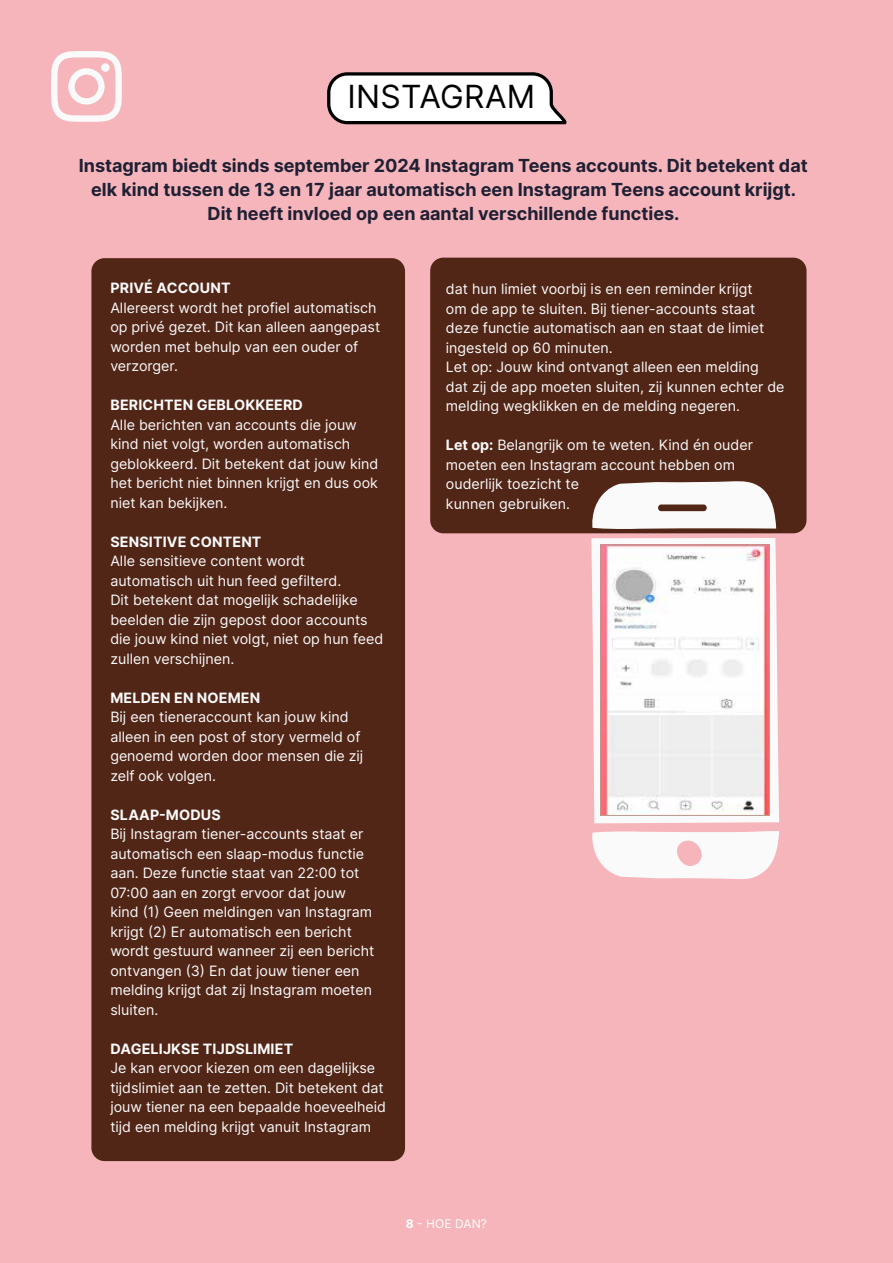
<style>
.page{position:relative;width:893px;height:1263px;background:#f6b5bb}
.page>*{position:absolute;margin:0;border:0;box-sizing:border-box;transform-origin:0 0}
.t1{font:31.95px "Inter";letter-spacing:.01em;color:#000}
.t2{font:700 18px/24px "Inter";color:#1f2034;text-align:center}
.t3{font:14.25px/19.5px "Inter";color:#fafafa}
.t4{font:700 14.25px "Inter";letter-spacing:.01em;color:#fafafa}
.t5{font:12px "Inter";letter-spacing:.01em;color:#fff}
.s1{font-weight:700}
</style>
<div class="page">
<div style="left:91px;top:258px;width:314px;height:903px;background:#522617;border-radius:13px"></div>
<svg style="left:327px;top:72px;width:239px;height:53px;background:#dad5d5"></svg>
<div style="left:430px;top:258px;width:376px;height:275px;background:#522617;border-radius:13px"></div>
<svg style="left:51px;top:51px;width:71px;height:71px"></svg>
<svg style="left:591px;top:538px;width:188px;height:285px;background:#f9eff0"></svg>
<svg style="left:592px;top:481px;width:184px;height:48px;background:#e2dcda"></svg>
<svg style="left:592px;top:831px;width:187px;height:48px;background:#f9eeef"></svg>
<img style="left:602px;top:546px;width:166px;height:268px">
<div style="left:600px;top:544px;width:170px;height:272px;border:1px solid #b79c91"></div>
<h1 class="t1" style="left:347px;top:73px;width:189px">INSTAGRAM</h1>
<p class="t2" style="left:79px;top:153px;width:730px">Instagram biedt sinds september 2024 Instagram Teens accounts. Dit betekent dat elk kind tussen de 13 en 17 jaar automatisch een Instagram Teens account krijgt.<br>Dit heeft invloed op een aantal verschillende functies.</p>
<p class="t4" style="left:110px;top:278px;width:122px">PRIVÉ ACCOUNT</p>
<p class="t3" style="left:110px;top:298px;width:271px">Allereerst wordt het profiel automatisch op privé gezet. Dit kan alleen aangepast worden met behulp van een ouder of verzorger.</p>
<p class="t4" style="left:110px;top:395px;width:194px">BERICHTEN GEBLOKKEERD</p>
<p class="t3" style="left:110px;top:415px;width:270px">Alle berichten van accounts die jouw kind niet volgt, worden automatisch geblokkeerd. Dit betekent dat jouw kind het bericht niet binnen krijgt en dus ook niet kan bekijken.</p>
<p class="t4" style="left:110px;top:531px;width:153px">SENSITIVE CONTENT</p>
<p class="t3" style="left:110px;top:551px;width:274px">Alle sensitieve content wordt automatisch uit hun feed gefilterd.<br>Dit betekent dat mogelijk schadelijke beelden die zijn gepost door accounts die jouw kind niet volgt, niet op hun feed zullen verschijnen.</p>
<p class="t4" style="left:110px;top:687px;width:151px">MELDEN EN NOEMEN</p>
<p class="t3" style="left:110px;top:707px;width:254px">Bij een tieneraccount kan jouw kind alleen in een post of story vermeld of genoemd worden door mensen die zij zelf ook volgen.</p>
<p class="t4" style="left:110px;top:804px;width:112px">SLAAP-MODUS</p>
<p class="t3" style="left:110px;top:824px;width:265px">Bij Instagram tiener-accounts staat er automatisch een slaap-modus functie aan. Deze functie staat van 22:00 tot 07:00 aan en zorgt ervoor dat jouw kind (1) Geen meldingen van Instagram krijgt (2) Er automatisch een bericht wordt gestuurd wanneer zij een bericht ontvangen (3) En dat jouw tiener een melding krijgt dat zij Instagram moeten sluiten.</p>
<p class="t4" style="left:110px;top:1038px;width:184px">DAGELIJKSE TIJDSLIMIET</p>
<p class="t3" style="left:110px;top:1058px;width:277px">Je kan ervoor kiezen om een dagelijkse tijdslimiet aan te zetten. Dit betekent dat jouw tiener na een bepaalde hoeveelheid tijd een melding krijgt vanuit Instagram</p>
<p class="t3" style="left:446px;top:279px;width:340px">dat hun limiet voorbij is en een reminder krijgt<br>om de app te sluiten. Bij tiener-accounts staat deze functie automatisch aan en staat de limiet ingesteld op 60 minuten.<br>Let op: Jouw kind ontvangt alleen een melding dat zij de app moeten sluiten, zij kunnen echter de melding wegklikken en de melding negeren.</p>
<p class="t3" style="left:446px;top:435px;width:309px"><span class="s1">Let op:</span> Belangrijk om te weten. Kind én ouder moeten een Instagram account hebben om ouderlijk toezicht te<br>kunnen gebruiken.</p>
<p class="t5" style="left:406px;top:1215px;width:83px"><span class="s1">8</span> - HOE DAN?</p>
</div>
